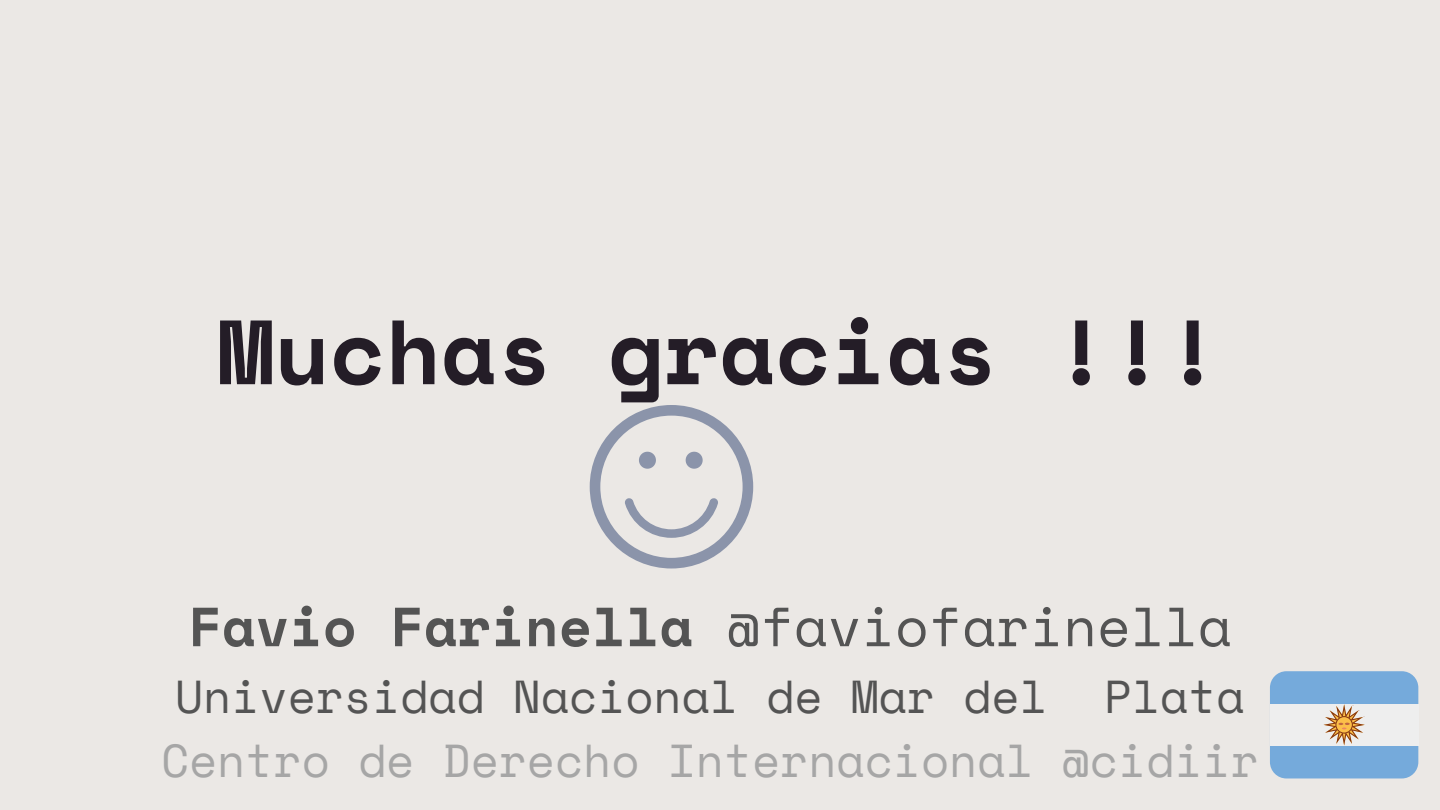
<style>
.page{position:relative;width:1440px;height:810px;background:#ebe8e5}
.page>*{position:absolute;margin:0;border:0;box-sizing:border-box;transform-origin:0 0}
.t1{font:700 91px "Space Mono";color:#241d27}
.t2{font:55px "Space Mono";color:#545454}
.t3{font:46px "Space Mono";color:#a6a6a6}
.t4{font:46px "Space Mono";color:#545454}
.s1{font-weight:700}
</style>
<div class="page">
<svg style="left:590px;top:405px;width:163px;height:163px"></svg>
<div style="left:1270px;top:671px;width:148px;height:107px;background:#75aadb;border-radius:16px"></div>
<div style="left:1270px;top:704px;width:148px;height:41px;background:#eee"></div>
<svg style="left:1324px;top:704px;width:41px;height:41px"></svg>
<h1 class="t1" style="left:218px;top:282px;width:1004px">Muchas gracias !!!</h1>
<p class="t2" style="left:188px;top:585px;width:1045px"><span class="s1">Favio Farinella</span> @faviofarinella</p>
<p class="t4" style="left:175px;top:661px;width:1071px">Universidad Nacional de Mar del Plata</p>
<p class="t3" style="left:161px;top:725px;width:1099px">Centro de Derecho Internacional @cidiir</p>
</div>
